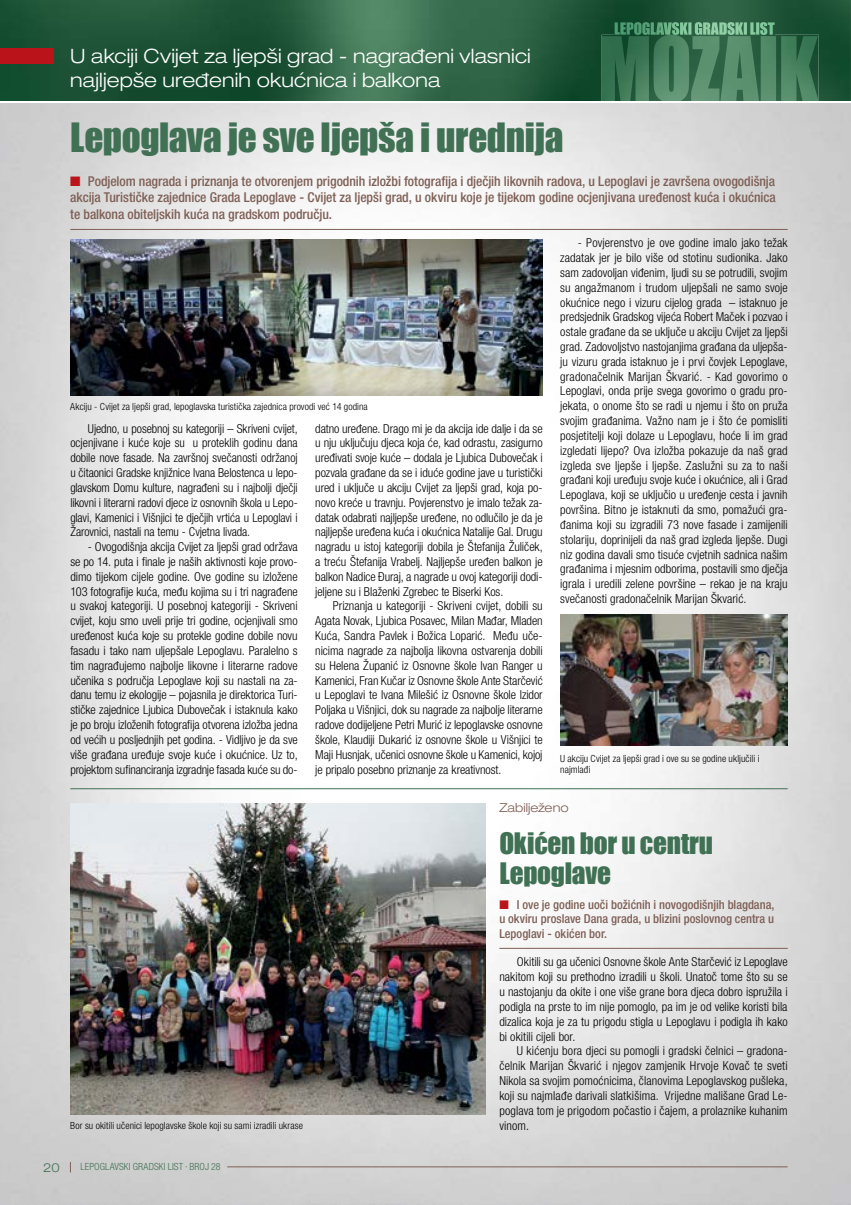
<style>
.page{position:relative;width:851px;height:1205px;background:#fff}
.page>*{position:absolute;margin:0;border:0;box-sizing:border-box;transform-origin:0 0}
.t1{font:37.12px "Impact";letter-spacing:-.01em;color:#407154}
.t2{font:27.12px/30.9px "Impact";letter-spacing:-.01em;color:#407154}
.t3{font:300 expanded 19.75px/23.8px "Helvetica Neue LT Pro";letter-spacing:.005em;color:#fff}
.t4{font:500 condensed 13.62px/16.2px "Helvetica Neue LT Pro";letter-spacing:-.005em;color:#7f6056;text-align:justify}
.t5{font:300 condensed 12.38px/14.9px "Helvetica Neue LT Pro";letter-spacing:-.005em;color:#000;text-align:justify}
.t6{font:500 condensed 12.38px/14.2px "Helvetica Neue LT Pro";color:#7f6056;text-align:justify}
.t7{font:300 expanded 12.38px "Helvetica Neue LT Pro";color:#7f6056}
.t8{font:300 expanded 12.38px "Helvetica Neue LT Pro";color:#407154}
.t9{font:300 condensed 9.88px/11.1px "Helvetica Neue LT Pro";letter-spacing:.005em;color:#000}
.t10{font:300 condensed 9.88px "Helvetica Neue LT Pro";letter-spacing:.01em;color:#407154}
</style>
<div class="page">
<img style="left:0;top:0;width:850px;height:1205px">
<div style="left:0;top:48px;width:53px;height:15px;background:#ba141a"></div>
<hr style="left:227px;top:1166px;width:560px;height:1px;background:#7f6056">
<hr style="left:0;top:102px;width:850px;height:1px;background:#fff">
<hr style="left:70px;top:229px;width:717px;height:1px;background:#7f6056">
<hr style="left:70px;top:788px;width:717px;height:1px;background:#407154">
<img style="left:601px;top:35px;width:217px;height:69px">
<hr style="left:601px;top:102px;width:217px;height:1px;background:#fff">
<img style="left:614px;top:22px;width:160px;height:14px">
<img style="left:70px;top:240px;width:472px;height:155px">
<img style="left:560px;top:614px;width:227px;height:131px">
<hr style="left:499px;top:948px;width:288px;height:1px;background:#7f6056">
<img style="left:70px;top:803px;width:415px;height:311px">
<svg style="left:71px;top:176px;width:9px;height:10px"></svg>
<svg style="left:499px;top:900px;width:9px;height:9px"></svg>
<h3 class="t3" style="left:70px;top:44px;width:462px">U akciji Cvijet za ljepši grad - nagrađeni vlasnici najljepše uređenih okućnica i balkona</h3>
<h1 class="t1" style="left:70px;top:109px;width:494px">Lepoglava je sve ljepša i urednija</h1>
<p class="t4" style="left:70px;top:173px;width:707px;text-indent:18px">Podjelom nagrada i priznanja te otvorenjem prigodnih izložbi fotografija i dječjih likovnih radova, u Lepoglavi je završena ovogodišnja akcija Turističke zajednice Grada Lepoglave - Cvijet za ljepši grad, u okviru koje je tijekom godine ocjenjivana uređenost kuća i okućnica te balkona obiteljskih kuća na gradskom području.</p>
<p class="t9" style="left:70px;top:401px;width:299px">Akciju - Cvijet za ljepši grad, lepoglavska turistička zajednica provodi već 14 godina</p>
<p class="t5" style="left:70px;top:421px;width:229px;text-indent:18px">Ujedno, u posebnoj su kategoriji – Skriveni cvijet, ocjenjivane i kuće koje su u proteklih godinu dana dobile nove fasade. Na završnoj svečanosti održanoj u čitaonici Gradske knjižnice Ivana Belostenca u lepo&shy;glavskom Domu kulture, nagrađeni su i najbolji dječji likovni i literarni radovi djece iz osnovnih škola u Lepo&shy;glavi, Kamenici i Višnjici te dječjih vrtića u Lepoglavi i Žarovnici, nastali na temu - Cvjetna livada.</p>
<p class="t5" style="left:70px;top:539px;width:229px;text-indent:18px">- Ovogodišnja akcija Cvijet za ljepši grad održava se po 14. puta i finale je naših aktivnosti koje provo&shy;dimo tijekom cijele godine. Ove godine su izložene 103 fotografije kuća, među kojima su i tri nagrađene u svakoj kategoriji. U posebnoj kategoriji - Skriveni cvijet, koju smo uveli prije tri godine, ocjenjivali smo uređenost kuća koje su protekle godine dobile novu fasadu i tako nam uljepšale Lepoglavu. Paralelno s tim nagrađujemo najbolje likovne i literarne radove učenika s područja Lepoglave koji su nastali na za&shy;danu temu iz ekologije – pojasnila je direktorica Turi&shy;stičke zajednice Ljubica Dubovečak i istaknula kako je po broju izloženih fotografija otvorena izložba jedna od većih u posljednjih pet godina. - Vidljivo je da sve više građana uređuje svoje kuće i okućnice. Uz to, projektom sufinanciranja izgradnje fasada kuće su do-</p>
<p class="t5" style="left:315px;top:421px;width:229px">datno uređene. Drago mi je da akcija ide dalje i da se u nju uključuju djeca koja će, kad odrastu, zasigurno uređivati svoje kuće – dodala je Ljubica Dubovečak i pozvala građane da se i iduće godine jave u turistički ured i uključe u akciju Cvijet za ljepši grad, koja po&shy;novo kreće u travnju. Povjerenstvo je imalo težak za&shy;datak odabrati najljepše uređene, no odlučilo je da je najljepše uređena kuća i okućnica Natalije Gal. Drugu nagradu u istoj kategoriji dobila je Štefanija Žuliček, a treću Štefanija Vrabelj. Najljepše uređen balkon je balkon Nadice Đuraj, a nagrade u ovoj kategoriji dodi&shy;jeljene su i Blaženki Zgrebec te Biserki Kos.</p>
<p class="t5" style="left:315px;top:598px;width:229px;text-indent:18px">Priznanja u kategoriji - Skriveni cvijet, dobili su Agata Novak, Ljubica Posavec, Milan Mađar, Mladen Kuća, Sandra Pavlek i Božica Loparić. Među uče&shy;nicima nagrade za najbolja likovna ostvarenja dobili su Helena Županić iz Osnovne škole Ivan Ranger u Kamenici, Fran Kučar iz Osnovne škole Ante Starčević u Lepoglavi te Ivana Milešić iz Osnovne škole Izidor Poljaka u Višnjici, dok su nagrade za najbolje literarne radove dodijeljene Petri Murić iz lepoglavske osnovne škole, Klaudiji Dukarić iz osnovne škole u Višnjici te Maji Husnjak, učenici osnovne škole u Kamenici, kojoj je pripalo posebno priznanje za kreativnost.</p>
<p class="t5" style="left:560px;top:235px;width:229px;text-indent:18px">- Povjerenstvo je ove godine imalo jako težak zadatak jer je bilo više od stotinu sudionika. Jako sam zadovoljan viđenim, ljudi su se potrudili, svojim su angažmanom i trudom uljepšali ne samo svoje okućnice nego i vizuru cijelog grada – istaknuo je predsjednik Gradskog vijeća Robert Maček i pozvao i ostale građane da se uključe u akciju Cvijet za ljepši grad. Zadovoljstvo nastojanjima građana da uljepša&shy;ju vizuru grada istaknuo je i prvi čovjek Lepoglave, gradonačelnik Marijan Škvarić. - Kad govorimo o Lepoglavi, onda prije svega govorimo o gradu pro&shy;jekata, o onome što se radi u njemu i što on pruža svojim građanima. Važno nam je i što će pomisliti posjetitelji koji dolaze u Lepoglavu, hoće li im grad izgledati lijepo? Ova izložba pokazuje da naš grad izgleda sve ljepše i ljepše. Zaslužni su za to naši građani koji uređuju svoje kuće i okućnice, ali i Grad Lepoglava, koji se uključio u uređenje cesta i javnih površina. Bitno je istaknuti da smo, pomažući gra&shy;đanima koji su izgradili 73 nove fasade i zamijenili stolariju, doprinijeli da naš grad izgleda ljepše. Dugi niz godina davali smo tisuće cvjetnih sadnica našim građanima i mjesnim odborima, postavili smo dječja igrala i uredili zelene površine – rekao je na kraju svečanosti gradonačelnik Marijan Škvarić.</p>
<p class="t9" style="left:560px;top:753px;width:201px">U akciju Cvijet za ljepši grad i ove su se godine uključili i najmlađi</p>
<p class="t9" style="left:70px;top:1120px;width:234px">Bor su okitili učenici lepoglavske škole koji su sami izradili ukrase</p>
<p class="t8" style="left:43px;top:1160px;width:18px">20</p>
<p class="t10" style="left:81px;top:1161px;width:141px">LEPOGLAVSKI GRADSKI LIST · BROJ 28</p>
<p class="t7" style="left:499px;top:800px;width:71px">Zabilježeno</p>
<h2 class="t2" style="left:499px;top:827px;width:215px">Okićen bor u centru<br>Lepoglave</h2>
<p class="t6" style="left:499px;top:897px;width:277px;text-indent:18px">I ove je godine uoči božićnih i novogodišnjih blagdana, u okviru proslave Dana grada, u blizini poslovnog centra u Lepoglavi - okićen bor.</p>
<p class="t5" style="left:499px;top:954px;width:290px;text-indent:18px">Okitili su ga učenici Osnovne škole Ante Starčević iz Lepoglave nakitom koji su prethodno izradili u školi. Unatoč tome što su se u nastojanju da okite i one više grane bora djeca dobro ispružila i podigla na prste to im nije pomoglo, pa im je od velike koristi bila dizalica koja je za tu prigodu stigla u Lepoglavu i podigla ih kako bi okitili cijeli bor.</p>
<p class="t5" style="left:499px;top:1043px;width:290px;text-indent:18px">U kićenju bora djeci su pomogli i gradski čelnici – gradona&shy;čelnik Marijan Škvarić i njegov zamjenik Hrvoje Kovač te sveti Nikola sa svojim pomoćnicima, članovima Lepoglavskog pušleka, koji su najmlađe darivali slatkišima. Vrijedne mališane Grad Le&shy;poglava tom je prigodom počastio i čajem, a prolaznike kuhanim vinom.</p>
</div>
